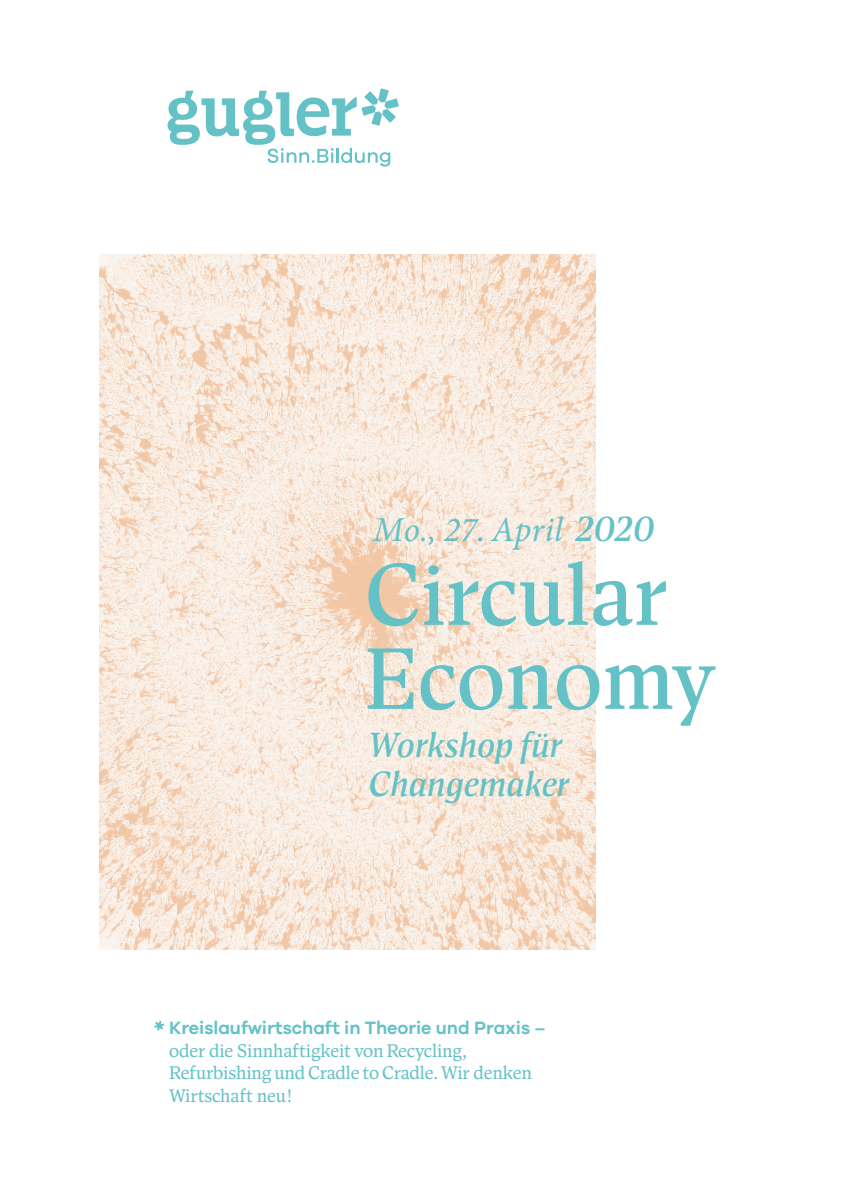
<style>
.page{position:relative;width:844px;height:1191px;background:#fff}
.page>*{position:absolute;margin:0;border:0;box-sizing:border-box;transform-origin:0 0}
.t1{font:500 87.5px/84px "Antonia H2";letter-spacing:.01em;color:#64c2c7}
.t2{font:italic 500 35px/38.5px "Antonia H2";letter-spacing:.01em;color:#64c2c7}
.t3{font:italic 35px "Minion Pro";color:#64c2c7}
.t4{font:18.38px/22.8px "Antonia H3";letter-spacing:-.01em;color:#64c2c7}
.t5{font:600 18.38px "Galano Grotesque";letter-spacing:-.005em;color:#64c2c7}
.s1{font-family:"Antonia H2";font-weight:500}
</style>
<div class="page">
<img style="left:99px;top:254px;width:496px;height:695px">
<svg style="left:154px;top:1020px;width:10px;height:10px"></svg>
<svg style="left:167px;top:88px;width:232px;height:79px"></svg>
<h2 class="t3" style="left:372px;top:505px;width:283px">Mo., 27<span class="s1">.</span> April <span class="s1">2020</span></h2>
<h1 class="t1" style="left:365px;top:556px;width:351px">Circular<br>Economy</h1>
<h2 class="t2" style="left:369px;top:727px;width:201px">Workshop für<br>Changemaker</h2>
<p class="t5" style="left:169px;top:1016px;width:378px">Kreislaufwirtschaft in Theorie und Praxis –</p>
<p class="t4" style="left:169px;top:1039px;width:364px">oder die Sinnhaftigkeit von Recycling,<br>Refurbishing und Cradle to Cradle. Wir denken<br>Wirtschaft neu!</p>
</div>
